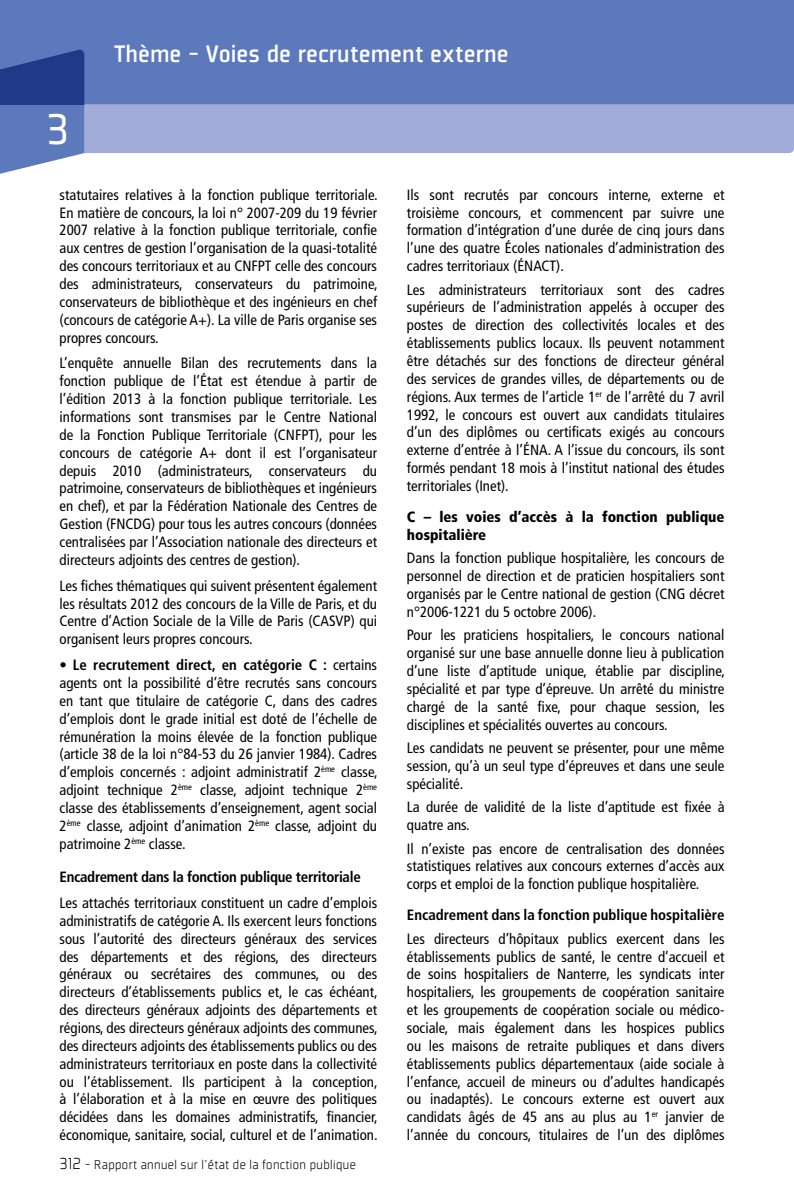
<style>
.page{position:relative;width:794px;height:1191px;background:#fff}
.page>*{position:absolute;margin:0;border:0;box-sizing:border-box;transform-origin:0 0}
.t1{font:47.25px "Plexes";color:#fff}
.t2{font:500 26.25px "Plexes";color:#fff}
.t3{font:condensed 14.88px/17.8px "Frutiger";color:#000;text-align:justify}
.t4{font:700 condensed 14.88px "Frutiger";letter-spacing:-.015em;color:#000}
.t5{font:900 condensed 14.88px/17.8px "Frutiger";color:#000}
.t6{font:300 14px "Plexes";letter-spacing:-.02em;color:#000}
.s1{font-weight:700}
.s2{font-size:17.5px}
</style>
<div class="page">
<div style="left:0;top:0;width:794px;height:104px;background:#5c79bb"></div>
<svg style="left:0;top:50px;width:794px;height:124px"></svg>
<hr style="left:793px;top:0;width:1px;height:104px;background:#5c79bb">
<h1 class="t1" style="left:47px;top:104px;width:24px">3</h1>
<h2 class="t2" style="left:114px;top:40px;width:396px">Thème - Voies de recrutement externe</h2>
<p class="t3" style="left:60px;top:186px;width:320px">statutaires relatives à la fonction publique territoriale.<br>En matière de concours, la loi n° 2007-209 du 19 février 2007 relative à la fonction publique territoriale, confie aux centres de gestion l’organisation de la quasi-totalité des concours territoriaux et au CNFPT celle des concours des administrateurs, conservateurs du patrimoine, conservateurs de bibliothèque et des ingénieurs en chef (concours de catégorie A+). La ville de Paris organise ses propres concours.</p>
<p class="t3" style="left:60px;top:354px;width:319px">L’enquête annuelle Bilan des recrutements dans la fonction publique de l’État est étendue à partir de l’édition 2013 à la fonction publique territoriale. Les informations sont transmises par le Centre National de la Fonction Publique Territoriale (CNFPT), pour les concours de catégorie A+ dont il est l’organisateur depuis 2010 (administrateurs, conservateurs du patrimoine, conservateurs de bibliothèques et ingénieurs en chef), et par la Fédération Nationale des Centres de Gestion (FNCDG) pour tous les autres concours (données centralisées par l’Association nationale des directeurs et directeurs adjoints des centres de gestion).</p>
<p class="t3" style="left:60px;top:577px;width:319px">Les fiches thématiques qui suivent présentent également les résultats 2012 des concours de la Ville de Paris, et du Centre d’Action Sociale de la Ville de Paris (CASVP) qui organisent leurs propres concours.</p>
<p class="t3" style="left:60px;top:656px;width:320px">• <span class="s1">Le recrutement direct, en catégorie C :</span> certains agents ont la possibilité d’être recrutés sans concours en tant que titulaire de catégorie C, dans des cadres d’emplois dont le grade initial est doté de l’échelle de rémunération la moins élevée de la fonction publique (article 38 de la loi n°84-53 du 26 janvier 1984). Cadres d’emplois concernés : adjoint administratif 2<sup>ème</sup> classe, adjoint technique 2<sup>ème</sup> classe, adjoint technique 2<sup>ème </sup>classe des établissements d’enseignement, agent social 2<sup>ème</sup> classe, adjoint d’animation 2<sup>ème</sup> classe, adjoint du patrimoine 2<sup>ème</sup> classe.</p>
<p class="t4" style="left:60px;top:868px;width:303px">Encadrement dans la fonction publique territoriale</p>
<p class="t3" style="left:60px;top:894px;width:320px">Les attachés territoriaux constituent un cadre d’emplois administratifs de catégorie A. Ils exercent leurs fonctions sous l’autorité des directeurs généraux des services des départements et des régions, des directeurs généraux ou secrétaires des communes, ou des directeurs d’établissements publics et, le cas échéant, des directeurs généraux adjoints des départements et régions, des directeurs généraux adjoints des communes, des directeurs adjoints des établissements publics ou des administrateurs territoriaux en poste dans la collectivité ou l’établissement. Ils participent à la conception, à l’élaboration et à la mise en œuvre des politiques décidées dans les domaines administratifs, financier, économique, sanitaire, social, culturel et de l’animation.</p>
<p class="t6" style="left:60px;top:1157px;width:298px"><span class="s2">312</span> - Rapport annuel sur l’état de la fonction publique</p>
<p class="t3" style="left:407px;top:186px;width:319px">Ils sont recrutés par concours interne, externe et troisième concours, et commencent par suivre une formation d’intégration d’une durée de cinq jours dans l’une des quatre Écoles nationales d’administration des cadres territoriaux (ÉNACT).</p>
<p class="t3" style="left:407px;top:281px;width:319px">Les administrateurs territoriaux sont des cadres supérieurs de l’administration appelés à occuper des postes de direction des collectivités locales et des établissements publics locaux. Ils peuvent notamment être détachés sur des fonctions de directeur général des services de grandes villes, de départements ou de régions. Aux termes de l’article 1<sup>er</sup> de l’arrêté du 7 avril 1992, le concours est ouvert aux candidats titulaires d’un des diplômes ou certificats exigés au concours externe d’entrée à l’ÉNA. A l’issue du concours, ils sont formés pendant 18 mois à l’institut national des études territoriales (Inet).</p>
<p class="t5" style="left:407px;top:508px;width:319px">C – les voies d’accès à la fonction publique hospitalière</p>
<p class="t3" style="left:407px;top:549px;width:319px">Dans la fonction publique hospitalière, les concours de personnel de direction et de praticien hospitaliers sont organisés par le Centre national de gestion (CNG décret n°2006-1221 du 5 octobre 2006).</p>
<p class="t3" style="left:407px;top:626px;width:320px">Pour les praticiens hospitaliers, le concours national organisé sur une base annuelle donne lieu à publication d’une liste d’aptitude unique, établie par discipline, spécialité et par type d’épreuve. Un arrêté du ministre chargé de la santé fixe, pour chaque session, les disciplines et spécialités ouvertes au concours.</p>
<p class="t3" style="left:407px;top:739px;width:319px">Les candidats ne peuvent se présenter, pour une même session, qu’à un seul type d’épreuves et dans une seule spécialité.</p>
<p class="t3" style="left:407px;top:798px;width:319px">La durée de validité de la liste d’aptitude est fixée à quatre ans.</p>
<p class="t3" style="left:407px;top:839px;width:319px">Il n’existe pas encore de centralisation des données statistiques relatives aux concours externes d’accès aux corps et emploi de la fonction publique hospitalière.</p>
<p class="t4" style="left:407px;top:906px;width:319px">Encadrement dans la fonction publique hospitalière</p>
<p class="t3" style="left:407px;top:929px;width:319px">Les directeurs d’hôpitaux publics exercent dans les établissements publics de santé, le centre d’accueil et de soins hospitaliers de Nanterre, les syndicats inter hospitaliers, les groupements de coopération sanitaire et les groupements de coopération sociale ou médico&shy;sociale, mais également dans les hospices publics ou les maisons de retraite publiques et dans divers établissements publics départementaux (aide sociale à l’enfance, accueil de mineurs ou d’adultes handicapés ou inadaptés). Le concours externe est ouvert aux candidats âgés de 45 ans au plus au 1<sup>er</sup> janvier de l’année du concours, titulaires de l’un des diplômes</p>
</div>
